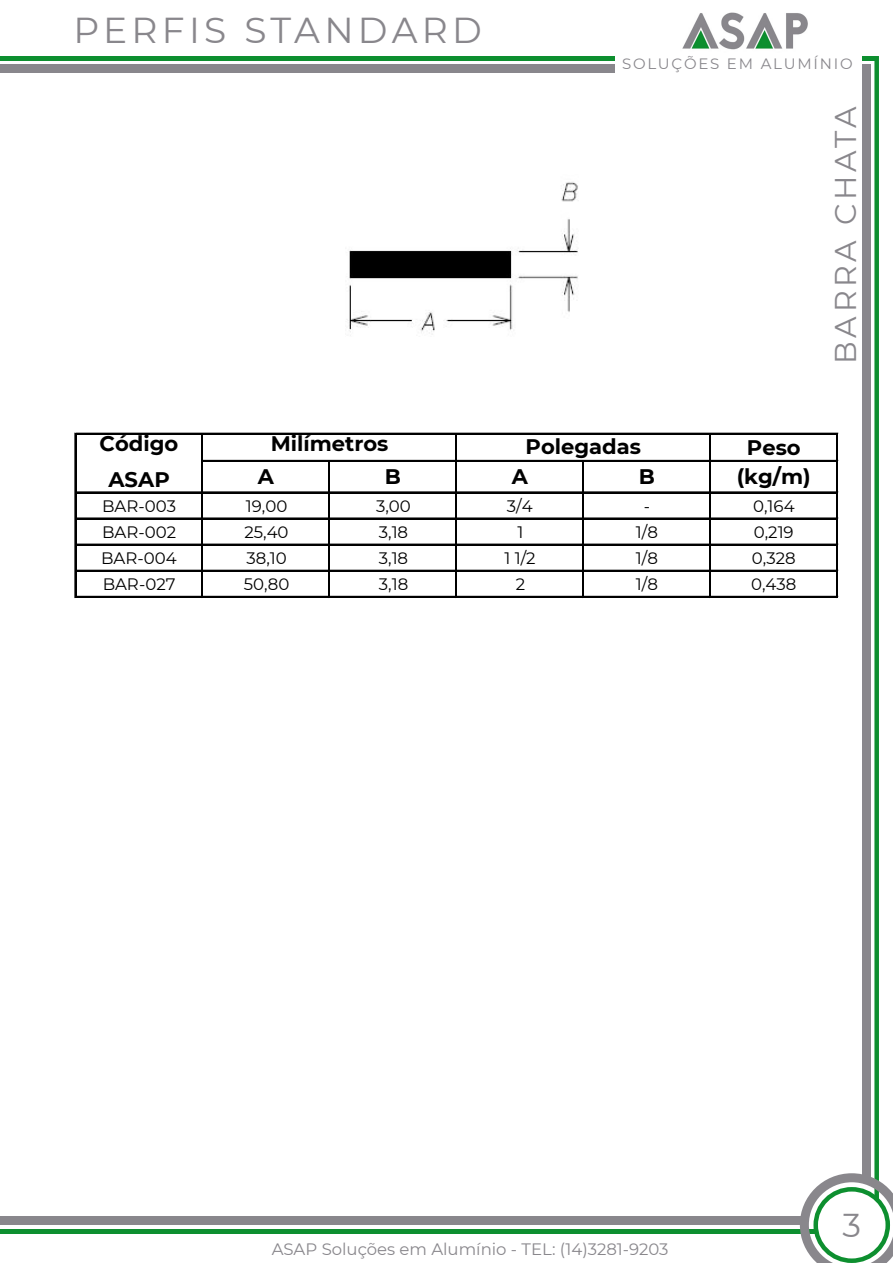
<style>
.page{position:relative;width:893px;height:1263px;background:#fff}
.page>*{position:absolute;margin:0;border:0;box-sizing:border-box;transform-origin:0 0}
.t1{font:36px "Montserrat";letter-spacing:.12em;color:#89878c}
.t2{font:33px "Montserrat";color:#89878c}
.t3{font:30px "Montserrat";letter-spacing:.12em;color:#89878c}
.t4{font:700 21px "Montserrat";color:#000}
.t5{font:16.5px "Montserrat";color:#000}
.t6{font:16.5px "Montserrat";color:#89878c}
.t7{font:15px "Montserrat";letter-spacing:.12em;color:#89878c}
</style>
<div class="page">
<div style="left:874px;top:56px;width:5px;height:1160px;background:#0d8f2f"></div>
<div style="left:0;top:56px;width:614px;height:5px;background:#0d8f2f"></div>
<div style="left:0;top:64px;width:614px;height:9px;background:#89878c"></div>
<img style="left:682px;top:12px;width:126px;height:38px">
<div style="left:862px;top:56px;width:16px;height:5px;background:#0d8f2f"></div>
<hr style="left:0;top:1229px;width:816px;height:4px;background:#0d8f2f">
<div style="left:0;top:1216px;width:803px;height:9px;background:#89878c"></div>
<svg style="left:800px;top:1173px;width:93px;height:90px"></svg>
<div style="left:862px;top:64px;width:9px;height:1117px;background:#89878c"></div>
<img style="left:349px;top:182px;width:229px;height:154px">
<hr style="left:75px;top:433px;width:1px;height:165px;background:#000">
<hr style="left:202px;top:434px;width:1px;height:164px;background:#000">
<hr style="left:455px;top:435px;width:1px;height:162px;background:#000">
<hr style="left:456px;top:434px;width:1px;height:164px;background:#000">
<hr style="left:709px;top:434px;width:2px;height:164px;background:#000">
<hr style="left:836px;top:434px;width:2px;height:164px;background:#000">
<hr style="left:328px;top:462px;width:1px;height:135px;background:#000">
<hr style="left:329px;top:462px;width:1px;height:136px;background:#000">
<hr style="left:582px;top:462px;width:2px;height:136px;background:#000">
<hr style="left:76px;top:433px;width:762px;height:1px;background:#000">
<hr style="left:203px;top:460px;width:635px;height:2px;background:#000">
<hr style="left:76px;top:492px;width:762px;height:1px;background:#000">
<hr style="left:76px;top:518px;width:762px;height:1px;background:#000">
<hr style="left:76px;top:544px;width:762px;height:1px;background:#000">
<hr style="left:76px;top:570px;width:762px;height:1px;background:#000">
<hr style="left:76px;top:596px;width:762px;height:2px;background:#000">
<h1 class="t1" style="left:73px;top:6px;width:410px">PERFIS STANDARD</h1>
<p class="t7" style="left:622px;top:54px;width:232px">SOLUÇÕES EM ALUMÍNIO</p>
<p class="t3" style="left:825px;top:364px;width:258px;rotate:-90deg">BARRA CHATA</p>
<p class="t4" style="left:100px;top:428px;width:80px">Código</p>
<p class="t4" style="left:271px;top:429px;width:119px">Milímetros</p>
<p class="t4" style="left:526px;top:432px;width:117px">Polegadas</p>
<p class="t4" style="left:108px;top:464px;width:63px">ASAP</p>
<p class="t4" style="left:747px;top:432px;width:55px">Peso</p>
<p class="t4" style="left:258px;top:462px;width:18px">A</p>
<p class="t4" style="left:385px;top:462px;width:18px">B</p>
<p class="t4" style="left:512px;top:462px;width:18px">A</p>
<p class="t4" style="left:639px;top:462px;width:18px">B</p>
<p class="t4" style="left:737px;top:462px;width:76px">(kg/m)</p>
<p class="t5" style="left:102px;top:494px;width:75px">BAR-003</p>
<p class="t5" style="left:246px;top:494px;width:43px">19,00</p>
<p class="t5" style="left:376px;top:494px;width:36px">3,00</p>
<p class="t5" style="left:507px;top:494px;width:27px">3/4</p>
<p class="t5" style="left:644px;top:494px;width:8px">-</p>
<p class="t5" style="left:753px;top:494px;width:43px">0,164</p>
<p class="t5" style="left:102px;top:520px;width:76px">BAR-002</p>
<p class="t5" style="left:244px;top:520px;width:46px">25,40</p>
<p class="t5" style="left:379px;top:520px;width:31px">3,18</p>
<p class="t5" style="left:518px;top:520px;width:7px">1</p>
<p class="t5" style="left:636px;top:520px;width:24px">1/8</p>
<p class="t5" style="left:754px;top:520px;width:41px">0,219</p>
<p class="t5" style="left:101px;top:547px;width:77px">BAR-004</p>
<p class="t5" style="left:246px;top:547px;width:42px">38,10</p>
<p class="t5" style="left:379px;top:547px;width:31px">3,18</p>
<p class="t5" style="left:504px;top:547px;width:33px">1 1/2</p>
<p class="t5" style="left:636px;top:547px;width:24px">1/8</p>
<p class="t5" style="left:752px;top:547px;width:45px">0,328</p>
<p class="t5" style="left:103px;top:573px;width:74px">BAR-027</p>
<p class="t5" style="left:244px;top:573px;width:47px">50,80</p>
<p class="t5" style="left:379px;top:573px;width:31px">3,18</p>
<p class="t5" style="left:516px;top:573px;width:11px">2</p>
<p class="t5" style="left:636px;top:573px;width:24px">1/8</p>
<p class="t5" style="left:751px;top:573px;width:47px">0,438</p>
<p class="t6" style="left:272px;top:1237px;width:398px">ASAP Soluções em Alumínio - TEL: (14)3281-9203</p>
<p class="t2" style="left:842px;top:1203px;width:20px">3</p>
</div>
